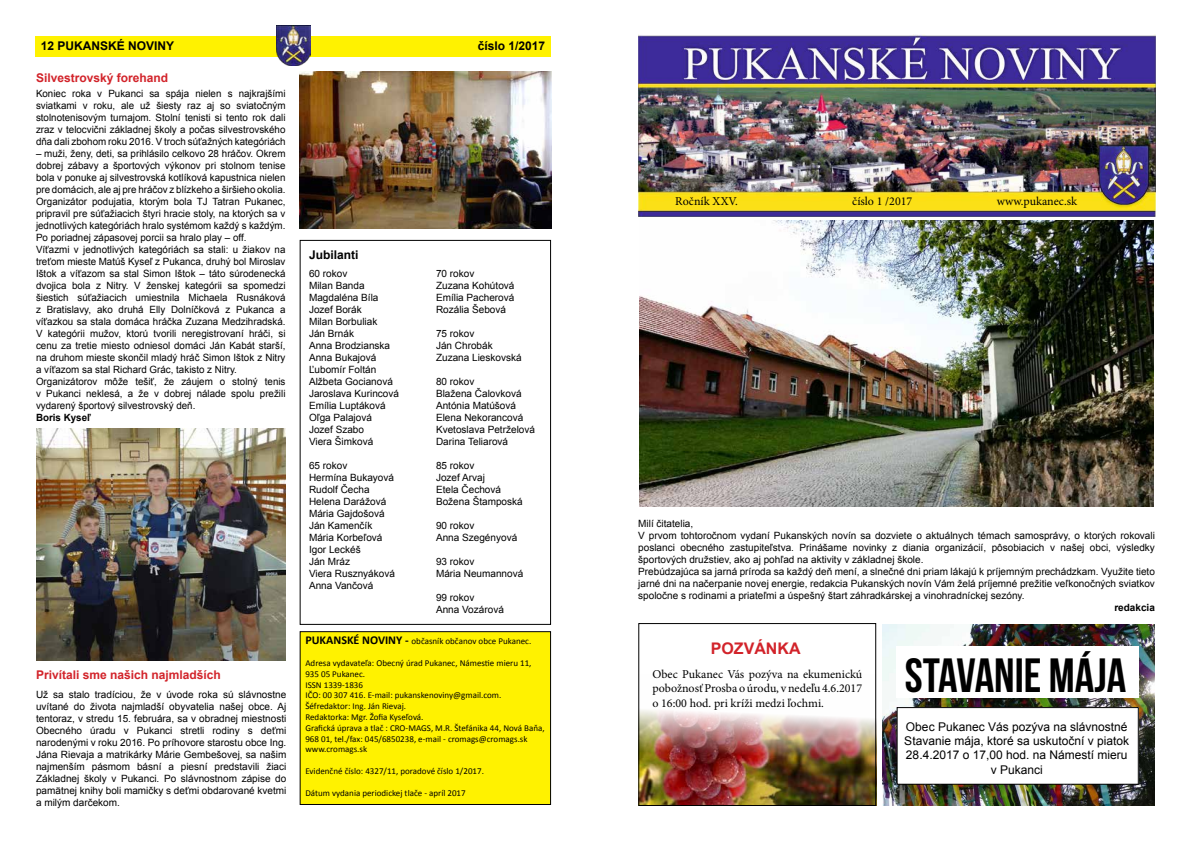
<style>
.page{position:relative;width:1191px;height:842px;background:#fff}
.page>*{position:absolute;margin:0;border:0;box-sizing:border-box;transform-origin:0 0}
.t1{font:48px "Bebas Neue";color:#000}
.t2{font:700 16px "Arial";color:#d2232a}
.t3{font:12px/14.4px "Minion Pro";color:#000;text-align:justify}
.t4{font:12px/14.4px "Arial";color:#000;text-align:center}
.t5{font:700 12px "Arial";color:#d2232a}
.t6{font:700 12px "Arial";color:#000}
.t7{font:10px/12px "Arial";color:#000}
.t8{font:700 10px "Arial";color:#000}
.t9{font:9px/10.8px "Calibri";color:#000}
.s1{font-weight:700;font-size:12px}
</style>
<div class="page">
<img style="left:640px;top:710px;width:234px;height:94px">
<img style="left:883px;top:625px;width:272px;height:181px">
<div style="left:35px;top:36px;width:516px;height:21px;background:#fff200"></div>
<div style="left:300px;top:632px;width:250px;height:172px;background:#fff200"></div>
<div style="left:300px;top:631px;width:251px;height:174px;border:1px solid #000"></div>
<img style="left:638px;top:34px;width:517px;height:183px">
<img style="left:277px;top:26px;width:34px;height:40px">
<img style="left:36px;top:429px;width:249px;height:231px">
<div style="left:896px;top:647px;width:242px;height:51px;background:#fff"></div>
<img style="left:639px;top:221px;width:514px;height:286px">
<div style="left:300px;top:240px;width:251px;height:385px;border:1px solid #000"></div>
<div style="left:897px;top:708px;width:241px;height:76px;background:#fff"></div>
<div style="left:896px;top:707px;width:242px;height:78px;border:1px solid #000"></div>
<img style="left:300px;top:72px;width:251px;height:156px">
<div style="left:638px;top:623px;width:238px;height:183px;border:1px solid #000"></div>
<p class="t6" style="left:41px;top:38px;width:135px">12 PUKANSKÉ NOVINY</p>
<p class="t6" style="left:478px;top:38px;width:69px">číslo 1/2017</p>
<p class="t5" style="left:36px;top:69px;width:134px">Silvestrovský forehand</p>
<p class="t7" style="left:36px;top:88px;width:251px;text-align:justify">Koniec roka v Pukanci sa spája nielen s najkrajšími sviatkami v roku, ale už šiesty raz aj so sviatočným stolnotenisovým turnajom. Stolní tenisti si tento rok dali zraz v telocvični základnej školy a počas silvestrovského dňa dali zbohom roku 2016. V troch súťažných kategóriách</p>
<p class="t7" style="left:36px;top:148px;width:251px">– muži, ženy, deti, sa prihlásilo celkovo 28 hráčov. Okrem dobrej zábavy a športových výkonov pri stolnom tenise bola v ponuke aj silvestrovská kotlíková kapustnica nielen pre domácich, ale aj pre hráčov z blízkeho a širšieho okolia.<br>Organizátor podujatia, ktorým bola TJ Tatran Pukanec, pripravil pre súťažiacich štyri hracie stoly, na ktorých sa v jednotlivých kategóriách hralo systémom každý s každým.<br>Po poriadnej zápasovej porcii sa hralo play – off.<br>Víťazmi v jednotlivých kategóriách sa stali: u žiakov na treťom mieste Matúš Kyseľ z Pukanca, druhý bol Miroslav Ištok a víťazom sa stal Simon Ištok – táto súrodenecká dvojica bola z Nitry. V ženskej kategórii sa spomedzi šiestich súťažiacich umiestnila Michaela Rusnáková z Bratislavy, ako druhá Elly Dolníčková z Pukanca a víťazkou sa stala domáca hráčka Zuzana Medzihradská.<br>V kategórii mužov, ktorú tvorili neregistrovaní hráči, si cenu za tretie miesto odniesol domáci Ján Kabát starší, na druhom mieste skončil mladý hráč Simon Ištok z Nitry a víťazom sa stal Richard Grác, takisto z Nitry.<br>Organizátorov môže tešiť, že záujem o stolný tenis v Pukanci neklesá, a že v dobrej nálade spolu prežili vydarený športový silvestrovský deň.</p>
<p class="t8" style="left:36px;top:411px;width:56px">Boris Kyseľ</p>
<p class="t6" style="left:309px;top:247px;width:51px">Jubilanti</p>
<p class="t7" style="left:309px;top:267px;width:92px">60 rokov<br>Milan Banda<br>Magdaléna Bíla<br>Jozef Borák<br>Milan Borbuliak<br>Ján Brnák<br>Anna Brodzianska<br>Anna Bukajová<br>Ľubomír Foltán<br>Alžbeta Gocianová<br>Jaroslava Kurincová<br>Emília Luptáková<br>Oľga Palajová<br>Jozef Szabo<br>Viera Šimková</p>
<p class="t7" style="left:309px;top:459px;width:87px">65 rokov<br>Hermína Bukayová<br>Rudolf Čecha<br>Helena Darážová<br>Mária Gajdošová<br>Ján Kamenčík<br>Mária Korbeľová<br>Igor Leckéš<br>Ján Mráz<br>Viera Rusznyáková<br>Anna Vančová</p>
<p class="t7" style="left:436px;top:267px;width:80px">70 rokov<br>Zuzana Kohútová<br>Emília Pacherová<br>Rozália Šebová</p>
<p class="t7" style="left:436px;top:327px;width:87px">75 rokov<br>Ján Chrobák<br>Zuzana Lieskovská</p>
<p class="t7" style="left:436px;top:375px;width:100px">80 rokov<br>Blažena Čalovková<br>Antónia Matúšová<br>Elena Nekorancová<br>Kvetoslava Petrželová<br>Darina Teliarová</p>
<p class="t7" style="left:436px;top:459px;width:88px">85 rokov<br>Jozef Arvaj<br>Etela Čechová<br>Božena Štamposká</p>
<p class="t7" style="left:436px;top:519px;width:83px">90 rokov<br>Anna Szegényová</p>
<p class="t7" style="left:436px;top:555px;width:89px">93 rokov<br>Mária Neumannová</p>
<p class="t7" style="left:436px;top:591px;width:69px">99 rokov<br>Anna Vozárová</p>
<p class="t3" style="left:675px;top:194px;width:64px">Ročník XXV.</p>
<p class="t3" style="left:852px;top:194px;width:61px">číslo 1 /2017</p>
<p class="t3" style="left:996px;top:194px;width:82px">www.pukanec.sk</p>
<p class="t7" style="left:638px;top:517px;width:518px">Milí čitatelia,<br>V prvom tohtoročnom vydaní Pukanských novín sa dozviete o aktuálnych témach samosprávy, o ktorých rokovali poslanci obecného zastupiteľstva. Prinášame novinky z diania organizácií, pôsobiacich v našej obci, výsledky športových družstiev, ako aj pohľad na aktivity v základnej škole.<br>Prebúdzajúca sa jarná príroda sa každý deň mení, a slnečné dni priam lákajú k príjemným prechádzkam. Využite tieto jarné dni na načerpanie novej energie, redakcia Pukanských novín Vám želá príjemné prežitie veľkonočných sviatkov spoločne s rodinami a priateľmi a úspešný štart záhradkárskej a vinohradníckej sezóny.</p>
<p class="t8" style="left:1114px;top:600px;width:42px">redakcia</p>
<p class="t9" style="left:305px;top:636px;width:227px"><span class="s1">PUKANSKÉ NOVINY -</span> občasník občanov obce Pukanec.</p>
<p class="t9" style="left:305px;top:658px;width:241px">Adresa vydavateľa: Obecný úrad Pukanec, Námestie mieru 11, 935 05 Pukanec.<br>ISSN 1339-1836<br>IČO: 00 307 416. E-mail: pukanskenoviny@gmail.com.<br>Šéfredaktor: Ing. Ján Rievaj.<br>Redaktorka: Mgr. Žofia Kyseľová.<br>Grafická úprava a tlač : CRO-MAGS, M.R. Štefánika 44, Nová Baňa, 968 01, tel./fax: 045/6850238, e-mail - cromags@cromags.sk www.cromags.sk</p>
<p class="t9" style="left:305px;top:766px;width:180px">Evidenčné číslo: 4327/11, poradové číslo 1/2017.</p>
<p class="t9" style="left:305px;top:787px;width:162px">Dátum vydania periodickej tlače - apríl 2017</p>
<h2 class="t2" style="left:711px;top:638px;width:91px">POZVÁNKA</h2>
<p class="t5" style="left:36px;top:667px;width:186px">Privítali sme našich najmladších</p>
<p class="t3" style="left:652px;top:667px;width:211px">Obec Pukanec Vás pozýva na ekumenickú pobožnosť Prosba o úrodu, v nedeľu 4.6.2017 o 16:00 hod. pri kríži medzi ľochmi.</p>
<p class="t7" style="left:36px;top:689px;width:252px;text-align:justify">Už sa stalo tradíciou, že v úvode roka sú slávnostne uvítané do života najmladší obyvatelia našej obce. Aj tentoraz, v stredu 15. februára, sa v obradnej miestnosti Obecného úradu v Pukanci stretli rodiny s deťmi narodenými v roku 2016. Po príhovore starostu obce Ing.<br>Jána Rievaja a matrikárky Márie Gembešovej, sa našim najmenším pásmom básní a piesní predstavili žiaci Základnej školy v Pukanci. Po slávnostnom zápise do pamätnej knihy boli mamičky s deťmi obdarované kvetmi a milým darčekom.</p>
<h1 class="t1" style="left:904px;top:648px;width:223px">STAVANIE MÁJA</h1>
<p class="t4" style="left:904px;top:719px;width:226px">Obec Pukanec Vás pozýva na slávnostné<br>Stavanie mája, ktoré sa uskutoční v piatok<br>28.4.2017 o 17,00 hod. na Námestí mieru v Pukanci</p>
</div>
